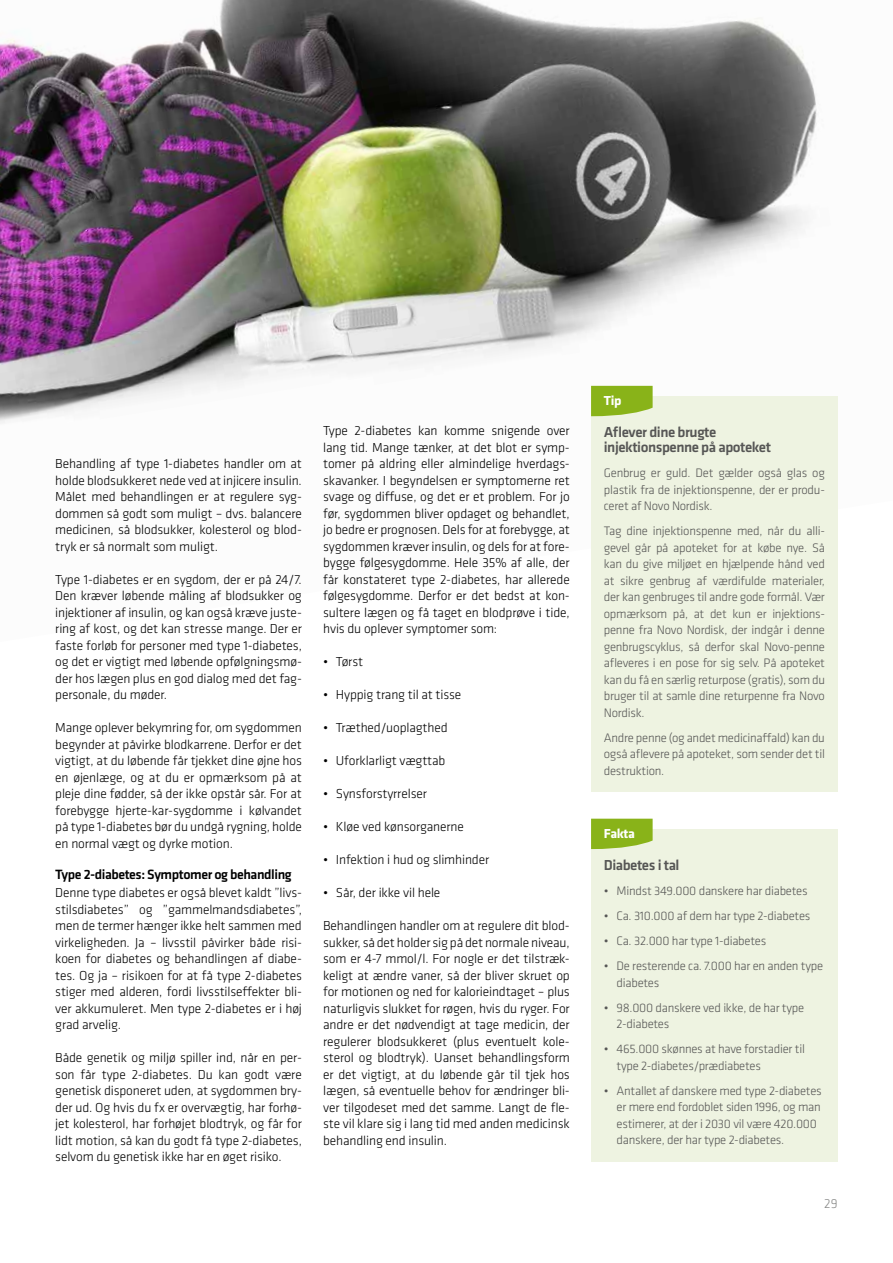
<style>
.page{position:relative;width:893px;height:1263px;background:#fff}
.page>*{position:absolute;margin:0;border:0;box-sizing:border-box;transform-origin:0 0}
.t1{font:500 15px/15px "Klavika";letter-spacing:-.03em;color:#565655}
.t2{font:500 13.95px "Klavika";letter-spacing:-.03em;color:#000}
.t3{font:300 13.5px/16.5px "Klavika";letter-spacing:-.01em;color:#000;text-align:justify}
.t4{font:700 13.5px "Klavika";letter-spacing:-.03em;color:#fff}
.t5{font:300 13.5px "Klavika";color:#868786}
.t6{font:300 12.75px/16.5px "Klavika";letter-spacing:-.02em;color:#565655}
</style>
<div class="page">
<img style="left:0;top:0;width:817px;height:424px">
<div style="left:591px;top:829px;width:247px;height:332px;background:#eef3e1"></div>
<svg style="left:591px;top:819px;width:62px;height:30px;background:#91b82a"></svg>
<div style="left:591px;top:396px;width:247px;height:396px;background:#eef3e1"></div>
<svg style="left:591px;top:386px;width:62px;height:30px;background:#91b829"></svg>
<p class="t3" style="left:55px;top:455px;width:248px">Behandling af type 1-diabetes handler om at holde blodsukkeret nede ved at injicere insulin.<br>Målet med behandlingen er at regulere syg&shy;dommen så godt som muligt – dvs. balancere medicinen, så blodsukker, kolesterol og blod&shy;tryk er så normalt som muligt.</p>
<p class="t3" style="left:55px;top:571px;width:248px">Type 1-diabetes er en sygdom, der er på 24/7.<br>Den kræver løbende måling af blodsukker og injektioner af insulin, og kan også kræve juste&shy;ring af kost, og det kan stresse mange. Der er faste forløb for personer med type 1-diabetes, og det er vigtigt med løbende opfølgningsmø&shy;der hos lægen plus en god dialog med det fag&shy;personale, du møder.</p>
<p class="t3" style="left:55px;top:719px;width:248px">Mange oplever bekymring for, om sygdommen begynder at påvirke blodkarrene. Derfor er det vigtigt, at du løbende får tjekket dine øjne hos en øjenlæge, og at du er opmærksom på at pleje dine fødder, så der ikke opstår sår. For at forebygge hjerte-kar-sygdomme i kølvandet på type 1-diabetes bør du undgå rygning, holde en normal vægt og dyrke motion.</p>
<p class="t2" style="left:55px;top:865px;width:238px">Type 2-diabetes: Symptomer og behandling</p>
<p class="t3" style="left:55px;top:884px;width:248px">Denne type diabetes er også blevet kaldt ”livs&shy;stilsdiabetes” og ”gammelmandsdiabetes”, men de termer hænger ikke helt sammen med virkeligheden. Ja – livsstil påvirker både risi&shy;koen for diabetes og behandlingen af diabe&shy;tes. Og ja – risikoen for at få type 2-diabetes stiger med alderen, fordi livsstilseffekter bli&shy;ver akkumuleret. Men type 2-diabetes er i høj grad arvelig.</p>
<p class="t3" style="left:55px;top:1049px;width:248px">Både genetik og miljø spiller ind, når en per&shy;son får type 2-diabetes. Du kan godt være genetisk disponeret uden, at sygdommen bry&shy;der ud. Og hvis du fx er overvægtig, har forhø&shy;jet kolesterol, har forhøjet blodtryk, og får for lidt motion, så kan du godt få type 2-diabetes, selvom du genetisk ikke har en øget risiko.</p>
<p class="t3" style="left:323px;top:422px;width:248px">Type 2-diabetes kan komme snigende over lang tid. Mange tænker, at det blot er symp&shy;tomer på aldring eller almindelige hverdags&shy;skavanker. I begyndelsen er symptomerne ret svage og diffuse, og det er et problem. For jo før, sygdommen bliver opdaget og behandlet, jo bedre er prognosen. Dels for at forebygge, at sygdommen kræver insulin, og dels for at fore&shy;bygge følgesygdomme. Hele 35% af alle, der får konstateret type 2-diabetes, har allerede følgesygdomme. Derfor er det bedst at kon&shy;sultere lægen og få taget en blodprøve i tide, hvis du oplever symptomer som:</p>
<p class="t3" style="left:323px;top:653px;width:41px">• Tørst</p>
<p class="t3" style="left:323px;top:686px;width:140px">• Hyppig trang til at tisse</p>
<p class="t3" style="left:323px;top:719px;width:126px">• Træthed/uoplagthed</p>
<p class="t3" style="left:323px;top:752px;width:124px">• Uforklarligt vægttab</p>
<p class="t3" style="left:323px;top:785px;width:105px">• Synsforstyrrelser</p>
<p class="t3" style="left:323px;top:818px;width:142px">• Kløe ved kønsorganerne</p>
<p class="t3" style="left:323px;top:851px;width:168px">• Infektion i hud og slimhinder</p>
<p class="t3" style="left:323px;top:884px;width:119px">• Sår, der ikke vil hele</p>
<p class="t3" style="left:323px;top:917px;width:248px">Behandlingen handler om at regulere dit blod&shy;sukker, så det holder sig på det normale niveau, som er 4-7 mmol/l. For nogle er det tilstræk&shy;keligt at ændre vaner, så der bliver skruet op for motionen og ned for kalorieindtaget – plus naturligvis slukket for røgen, hvis du ryger. For andre er det nødvendigt at tage medicin, der regulerer blodsukkeret (plus eventuelt kole&shy;sterol og blodtryk). Uanset behandlingsform er det vigtigt, at du løbende går til tjek hos lægen, så eventuelle behov for ændringer bli&shy;ver tilgodeset med det samme. Langt de fle&shy;ste vil klare sig i lang tid med anden medicinsk behandling end insulin.</p>
<p class="t4" style="left:604px;top:390px;width:19px">Tip</p>
<p class="t1" style="left:604px;top:425px;width:169px">Aflever dine brugte injektionspenne på apoteket</p>
<p class="t6" style="left:604px;top:465px;width:223px;text-align:justify">Genbrug er guld. Det gælder også glas og plastik fra de injektionspenne, der er produ&shy;ceret af Novo Nordisk.</p>
<p class="t6" style="left:604px;top:523px;width:223px;text-align:justify">Tag dine injektionspenne med, når du alli&shy;gevel går på apoteket for at købe nye. Så kan du give miljøet en hjælpende hånd ved at sikre genbrug af værdifulde materialer, der kan genbruges til andre gode formål. Vær opmærksom på, at det kun er injektions&shy;penne fra Novo Nordisk, der indgår i denne genbrugscyklus, så derfor skal Novo-penne afleveres i en pose for sig selv. På apoteket kan du få en særlig returpose (gratis), som du bruger til at samle dine returpenne fra Novo Nordisk.</p>
<p class="t6" style="left:604px;top:729px;width:223px;text-align:justify">Andre penne (og andet medicinaffald) kan du også aflevere på apoteket, som sender det til destruktion.</p>
<p class="t4" style="left:604px;top:823px;width:32px">Fakta</p>
<p class="t1" style="left:604px;top:857px;width:77px">Diabetes i tal</p>
<p class="t6" style="left:604px;top:883px;width:205px">• Mindst 349.000 danskere har diabetes</p>
<p class="t6" style="left:604px;top:908px;width:208px">• Ca. 310.000 af dem har type 2-diabetes</p>
<p class="t6" style="left:604px;top:933px;width:164px">• Ca. 32.000 har type 1-diabetes</p>
<p class="t6" style="left:617px;top:958px;width:208px;text-indent:-13px">• De resterende ca. 7.000 har en anden type diabetes</p>
<p class="t6" style="left:617px;top:999px;width:189px;text-indent:-13px">• 98.000 danskere ved ikke, de har type<br>2-diabetes</p>
<p class="t6" style="left:617px;top:1041px;width:190px;text-indent:-13px">• 465.000 skønnes at have forstadier til type 2-diabetes/prædiabetes</p>
<p class="t6" style="left:617px;top:1082px;width:207px;text-indent:-13px">• Antallet af danskere med type 2-diabetes er mere end fordoblet siden 1996, og man estimerer, at der i 2030 vil være 420.000 danskere, der har type 2-diabetes.</p>
<p class="t5" style="left:824px;top:1196px;width:15px">29</p>
</div>
